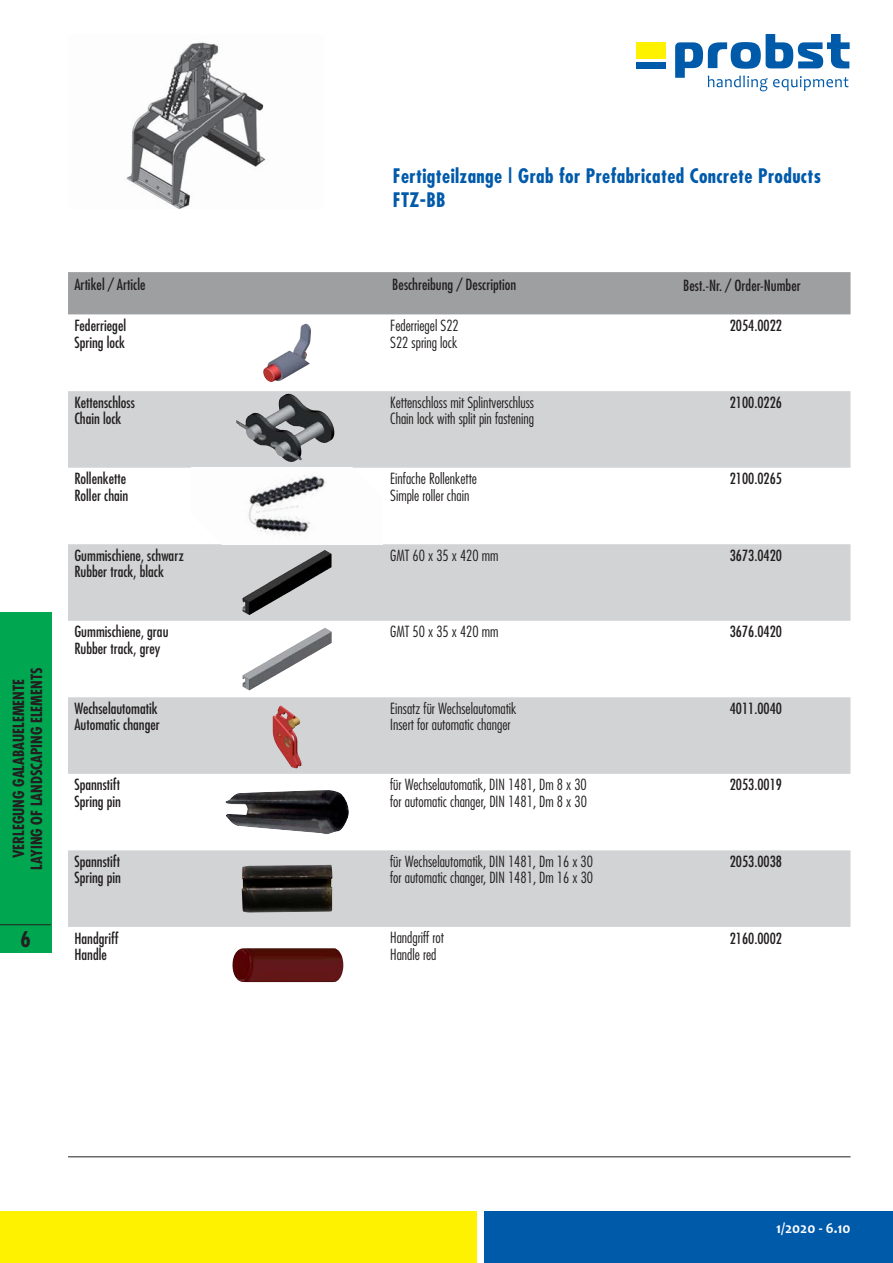
<style>
.page{position:relative;width:893px;height:1263px;background:#fff}
.page>*{position:absolute;margin:0;border:0;box-sizing:border-box;transform-origin:0 0}
.t1{font:700 condensed 21px "Futura";color:#231f20}
.t2{font:700 condensed 19.5px/24px "Futura";letter-spacing:.02em;color:#005aaa}
.t3{font:300 condensed 15px/16.5px "Futura";color:#231f20}
.t4{font:condensed 15px/16.5px "Futura";color:#231f20}
.t5{font:700 condensed 15px/18px "Futura";color:#231f20;text-align:center}
.t6{font:700 15px "Candara";color:#fff}
</style>
<div class="page">
<div style="left:485px;top:1212px;width:408px;height:51px;background:#005aaa"></div>
<div style="left:0;top:1212px;width:476px;height:51px;background:#fff200"></div>
<div style="left:636px;top:42px;width:29px;height:17px;background:#fff200"></div>
<div style="left:636px;top:62px;width:29px;height:6px;background:#005aaa"></div>
<svg style="left:675px;top:34px;width:175px;height:57px"></svg>
<div style="left:0;top:612px;width:51px;height:340px;background:#00a650"></div>
<hr style="left:0;top:924px;width:51px;height:1px;background:#231f20">
<img style="left:124px;top:42px;width:142px;height:166px">
<div style="left:68px;top:272px;width:782px;height:43px;background:#9d9fa1"></div>
<svg style="left:68px;top:391px;width:782px;height:536px;fill:#d1d3d4"></svg>
<img style="left:292px;top:716px;width:8px;height:21px">
<img style="left:280px;top:643px;width:52px;height:30px">
<img style="left:285px;top:568px;width:47px;height:26px">
<img style="left:234px;top:948px;width:110px;height:34px">
<img style="left:191px;top:468px;width:192px;height:76px">
<img style="left:302px;top:438px;width:30px;height:7px">
<img style="left:287px;top:356px;width:23px;height:21px">
<img style="left:242px;top:865px;width:90px;height:48px">
<img style="left:225px;top:790px;width:124px;height:44px">
<hr style="left:68px;top:1157px;width:782px;height:1px;background:#231f20">
<p class="t5" style="left:11px;top:870px;width:203px;rotate:-90deg">VERLEGUNG GALABAUELEMENTE<br>LAYING OF LANDSCAPING ELEMENTS</p>
<h1 class="t1" style="left:20px;top:930px;width:12px">6</h1>
<h2 class="t2" style="left:393px;top:166px;width:430px">Fertigteilzange | Grab for Prefabricated Concrete Products<br>FTZ-BB</h2>
<p class="t4" style="left:74px;top:278px;width:73px">Artikel / Article</p>
<p class="t4" style="left:392px;top:278px;width:125px">Beschreibung / Description</p>
<p class="t4" style="left:74px;top:319px;width:53px">Federriegel<br>Spring lock</p>
<p class="t3" style="left:390px;top:318px;width:70px">Federriegel S22<br>S22 spring lock</p>
<p class="t4" style="left:730px;top:319px;width:54px">2054.0022</p>
<p class="t4" style="left:683px;top:278px;width:119px">Best.-Nr. / Order-Number</p>
<p class="t4" style="left:74px;top:395px;width:62px">Kettenschloss<br>Chain lock</p>
<p class="t3" style="left:390px;top:395px;width:145px">Kettenschloss mit Splintverschluss<br>Chain lock with split pin fastening</p>
<p class="t4" style="left:730px;top:395px;width:54px">2100.0226</p>
<p class="t4" style="left:74px;top:472px;width:55px">Rollenkette<br>Roller chain</p>
<p class="t3" style="left:390px;top:471px;width:88px">Einfache Rollenkette<br>Simple roller chain</p>
<p class="t4" style="left:730px;top:472px;width:54px">2100.0265</p>
<p class="t4" style="left:74px;top:548px;width:111px">Gummischiene, schwarz<br>Rubber track, black</p>
<p class="t3" style="left:390px;top:548px;width:110px">GMT 60 x 35 x 420 mm</p>
<p class="t4" style="left:730px;top:548px;width:54px">3673.0420</p>
<p class="t4" style="left:74px;top:625px;width:96px">Gummischiene, grau<br>Rubber track, grey</p>
<p class="t3" style="left:390px;top:625px;width:110px">GMT 50 x 35 x 420 mm</p>
<p class="t4" style="left:730px;top:625px;width:54px">3676.0420</p>
<p class="t4" style="left:74px;top:701px;width:87px">Wechselautomatik<br>Automatic changer</p>
<p class="t3" style="left:390px;top:701px;width:128px">Einsatz für Wechselautomatik<br>Insert for automatic changer</p>
<p class="t4" style="left:730px;top:701px;width:54px">4011.0040</p>
<p class="t4" style="left:74px;top:778px;width:48px">Spannstift<br>Spring pin</p>
<p class="t3" style="left:390px;top:778px;width:198px">für Wechselautomatik, DIN 1481, Dm 8 x 30 for automatic changer, DIN 1481, Dm 8 x 30</p>
<p class="t4" style="left:730px;top:778px;width:54px">2053.0019</p>
<p class="t4" style="left:74px;top:854px;width:48px">Spannstift<br>Spring pin</p>
<p class="t3" style="left:390px;top:854px;width:204px">für Wechselautomatik, DIN 1481, Dm 16 x 30 for automatic changer, DIN 1481, Dm 16 x 30</p>
<p class="t4" style="left:730px;top:854px;width:54px">2053.0038</p>
<p class="t4" style="left:74px;top:931px;width:46px">Handgriff<br>Handle</p>
<p class="t3" style="left:390px;top:931px;width:55px">Handgriff rot<br>Handle red</p>
<p class="t4" style="left:730px;top:931px;width:54px">2160.0002</p>
<p class="t6" style="left:776px;top:1222px;width:76px">1/2020 - 6.10</p>
</div>
